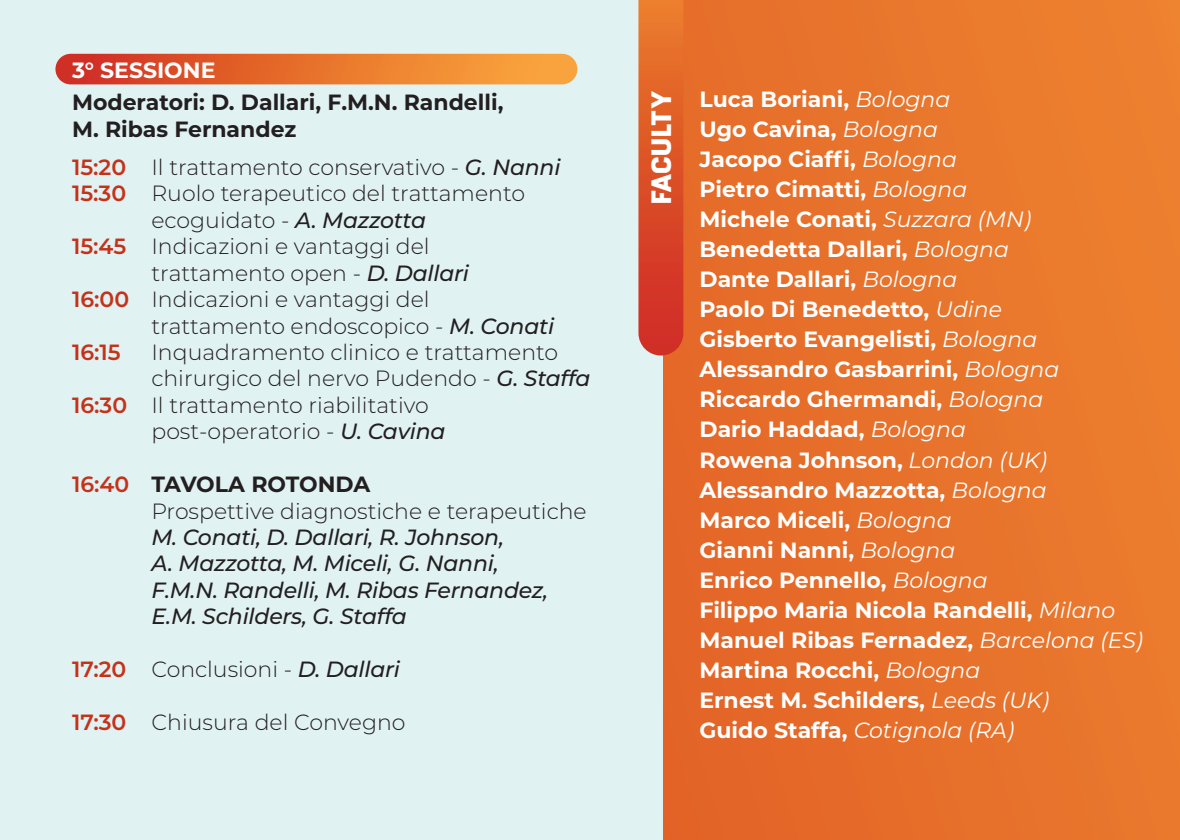
<style>
.page{position:relative;width:1180px;height:840px;background:#fff}
.page>*{position:absolute;margin:0;border:0;box-sizing:border-box;transform-origin:0 0}
.t1{font:700 28px "PP Fuji";letter-spacing:-.015em;color:#fff}
.t2{font:700 22px/30px "Montserrat";color:#fff}
.t3{font:300 22px/26.4px "Montserrat";color:#231f20}
.t4{font:italic 500 22px/26.4px "Montserrat";letter-spacing:-.01em;color:#231f20}
.t5{font:700 22px/26.4px "Montserrat";color:#231f20}
.t6{font:600 22px "Montserrat";color:#c5321a}
.s1{font-weight:600;color:#c5321a}
.s2{font-weight:500;font-style:italic}
.s3{font-weight:700}
.s4{font-weight:400;font-style:italic}
</style>
<div class="page">
<div style="left:0;top:0;width:1179px;height:839px;background:#e1f2f3"></div>
<div style="left:55px;top:54px;width:522px;height:30px;background:linear-gradient(to right,#d02f21,#fdaf3c);border-radius:15px"></div>
<div style="left:663px;top:0;width:516px;height:839px;background:linear-gradient(to right,#e46728,#ec7e2f)"></div>
<svg style="left:638px;top:0;width:45px;height:355px;background:#dc572f"></svg>
<p class="t2" style="left:72px;top:54px;width:145px">3° SESSIONE</p>
<p class="t5" style="left:72px;top:88px;width:433px">Moderatori: D. Dallari, F.M.N. Randelli,<br>M. Ribas Fernandez</p>
<p class="t3" style="left:72px;top:153px;width:490px"><span class="s1">15:20</span> Il trattamento conservativo - <span class="s2">G. Nanni</span></p>
<p class="t3" style="left:72px;top:179px;width:454px"><span class="s1">15:30</span> Ruolo terapeutico del trattamento</p>
<p class="t3" style="left:151px;top:206px;width:276px">ecoguidato - <span class="s2">A. Mazzotta</span></p>
<p class="t3" style="left:72px;top:232px;width:359px"><span class="s1">15:45</span> Indicazioni e vantaggi del</p>
<p class="t3" style="left:151px;top:259px;width:319px">trattamento open - <span class="s2">D. Dallari</span></p>
<p class="t3" style="left:72px;top:285px;width:359px"><span class="s1">16:00</span> Indicazioni e vantaggi del</p>
<p class="t3" style="left:151px;top:311px;width:404px">trattamento endoscopico - <span class="s2">M. Conati</span></p>
<p class="t6" style="left:72px;top:336px;width:50px">16:15</p>
<p class="t3" style="left:151px;top:338px;width:408px">Inquadramento clinico e trattamento</p>
<p class="t3" style="left:151px;top:364px;width:440px">chirurgico del nervo Pudendo - <span class="s2">G. Staffa</span></p>
<p class="t3" style="left:72px;top:391px;width:358px"><span class="s1">16:30</span> Il trattamento riabilitativo</p>
<p class="t3" style="left:151px;top:417px;width:295px">post-operatorio - <span class="s2">U. Cavina</span></p>
<p class="t3" style="left:151px;top:470px;width:436px;text-indent:-79px"><span class="s1">16:40</span> <span class="s3">TAVOLA ROTONDA<br></span>Prospettive diagnostiche e terapeutiche</p>
<p class="t4" style="left:151px;top:522px;width:398px">M. Conati, D. Dallari, R. Johnson,<br>A. Mazzotta, M. Miceli, G. Nanni,<br>F.M.N. Randelli, M. Ribas Fernandez,<br>E.M. Schilders, G. Staffa</p>
<p class="t3" style="left:72px;top:655px;width:329px"><span class="s1">17:20</span> Conclusioni - <span class="s2">D. Dallari</span></p>
<p class="t3" style="left:72px;top:707px;width:335px"><span class="s1">17:30</span> Chiusura del Convegno</p>
<p class="t1" style="left:644px;top:204px;width:115px;rotate:-90deg">FACULTY</p>
<p class="t2" style="left:699px;top:83px;width:445px">Luca Boriani, <span class="s4">Bologna<br></span>Ugo Cavina, <span class="s4">Bologna<br></span>Jacopo Ciaffi, <span class="s4">Bologna<br></span>Pietro Cimatti, <span class="s4">Bologna<br></span>Michele Conati, <span class="s4">Suzzara (MN)<br></span>Benedetta Dallari, <span class="s4">Bologna<br></span>Dante Dallari, <span class="s4">Bologna<br></span>Paolo Di Benedetto, <span class="s4">Udine<br></span>Gisberto Evangelisti, <span class="s4">Bologna<br></span>Alessandro Gasbarrini, <span class="s4">Bologna<br></span>Riccardo Ghermandi, <span class="s4">Bologna<br></span>Dario Haddad, <span class="s4">Bologna<br></span>Rowena Johnson, <span class="s4">London (UK)<br></span>Alessandro Mazzotta, <span class="s4">Bologna<br></span>Marco Miceli, <span class="s4">Bologna<br></span>Gianni Nanni, <span class="s4">Bologna<br></span>Enrico Pennello, <span class="s4">Bologna<br></span>Filippo Maria Nicola Randelli, <span class="s4">Milano<br></span>Manuel Ribas Fernadez, <span class="s4">Barcelona (ES)<br></span>Martina Rocchi, <span class="s4">Bologna<br></span>Ernest M. Schilders, <span class="s4">Leeds (UK)<br></span>Guido Staffa, <span class="s4">Cotignola (RA)</span></p>
</div>
